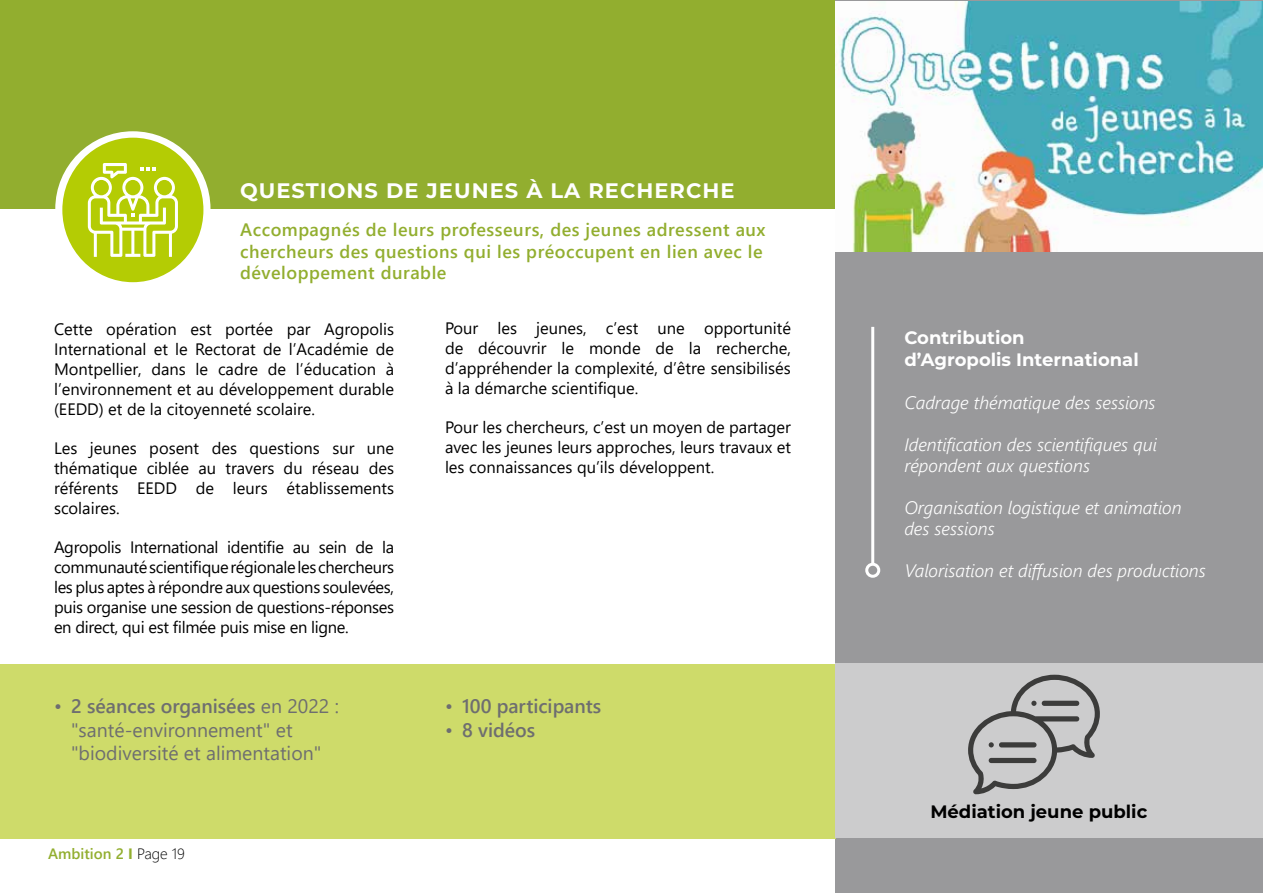
<style>
.page{position:relative;width:1263px;height:893px;background:#fff}
.page>*{position:absolute;margin:0;border:0;box-sizing:border-box;transform-origin:0 0}
.t1{font:700 21px "Montserrat";letter-spacing:.05em;color:#fff}
.t2{font:19.5px/23.4px "Segoe UI";color:#6e6e70}
.t3{font:600 19.5px "Segoe UI";color:#6e6e70}
.t4{font:italic 300 18px/21px "Segoe UI";color:#fff}
.t5{font:600 18px/21.6px "Segoe UI";letter-spacing:.03em;color:#92ae2f}
.t6{font:700 18px/21.6px "Montserrat";color:#fff}
.t7{font:700 18px "Montserrat";color:#000}
.t8{font:16.5px/19.8px "Segoe UI";color:#000;text-align:justify}
.t9{font:600 15px "Segoe UI";color:#92ae2f}
.s1{font-weight:600}
.s2{font-weight:700}
.s3{font-weight:300;color:#000}
.s4{font-weight:400}
</style>
<div class="page">
<div style="left:0;top:0;width:1263px;height:208px;background:#92ae2f"></div>
<div style="left:836px;top:0;width:427px;height:893px;background:#99999b"></div>
<img style="left:836px;top:1px;width:427px;height:251px">
<div style="left:0;top:665px;width:836px;height:174px;background:#cedb6a"></div>
<div style="left:836px;top:664px;width:427px;height:174px;background:#cccccd"></div>
<div style="left:55px;top:131px;width:155px;height:155px;background:#fff;border-radius:50%"></div>
<div style="left:62px;top:138px;width:141px;height:144px;background:#b4cc04;border-radius:50%"></div>
<svg style="left:88px;top:163px;width:90px;height:94px"></svg>
<hr style="left:871px;top:327px;width:3px;height:237px;background:#fff">
<div style="left:865px;top:563px;width:15px;height:15px;border:3px solid #fff;border-radius:50%"></div>
<svg style="left:968px;top:675px;width:132px;height:119px"></svg>
<div style="left:999px;top:742px;width:37px;height:5px;background:#3c3c3b;border-radius:3px"></div>
<div style="left:989px;top:758px;width:47px;height:5px;background:#3c3c3b;border-radius:3px"></div>
<div style="left:1042px;top:701px;width:37px;height:5px;background:#3c3c3b;border-radius:3px"></div>
<p class="t1" style="left:240px;top:175px;width:496px">QUESTIONS DE JEUNES À LA RECHERCHE</p>
<p class="t5" style="left:240px;top:217px;width:527px">Accompagnés de leurs professeurs, des jeunes adressent aux chercheurs des questions qui les préoccupent en lien avec le développement durable</p>
<p class="t8" style="left:54px;top:318px;width:342px">Cette opération est portée par Agropolis International et le Rectorat de l’Académie de Montpellier, dans le cadre de l’éducation à l’environnement et au développement durable (EEDD) et de la citoyenneté scolaire.</p>
<p class="t8" style="left:54px;top:437px;width:342px">Les jeunes posent des questions sur une thématique ciblée au travers du réseau des référents EEDD de leurs établissements scolaires.</p>
<p class="t8" style="left:54px;top:536px;width:342px">Agropolis International identifie au sein de la communauté scientifique régionale les chercheurs les plus aptes à répondre aux questions soulevées, puis organise une session de questions-réponses en direct, qui est filmée puis mise en ligne.</p>
<p class="t8" style="left:445px;top:317px;width:347px">Pour les jeunes, c’est une opportunité de découvrir le monde de la recherche, d’appréhender la complexité, d’être sensibilisés à la démarche scientifique.</p>
<p class="t8" style="left:445px;top:416px;width:347px">Pour les chercheurs, c’est un moyen de partager avec les jeunes leurs approches, leurs travaux et les connaissances qu’ils développent.</p>
<p class="t2" style="left:71px;top:693px;width:269px;text-indent:-17px">• <span class="s1">2 séances organisées</span> en 2022 : "santé-environnement" et "biodiversité et alimentation"</p>
<p class="t9" style="left:48px;top:839px;width:138px">Ambition 2 <span class="s2">I</span> <span class="s3">Page 19</span></p>
<p class="t3" style="left:445px;top:688px;width:158px"><span class="s4">•</span> 100 participants</p>
<p class="t3" style="left:445px;top:711px;width:92px"><span class="s4">•</span> 8 vidéos</p>
<p class="t6" style="left:904px;top:326px;width:236px">Contribution<br>d’Agropolis International</p>
<p class="t4" style="left:904px;top:389px;width:253px">Cadrage thématique des sessions</p>
<p class="t4" style="left:904px;top:431px;width:254px">Identification des scientifiques qui répondent aux questions</p>
<p class="t4" style="left:904px;top:494px;width:279px">Organisation logistique et animation des sessions</p>
<p class="t4" style="left:904px;top:557px;width:303px">Valorisation et diffusion des productions</p>
<p class="t7" style="left:930px;top:799px;width:219px">Médiation jeune public</p>
</div>
